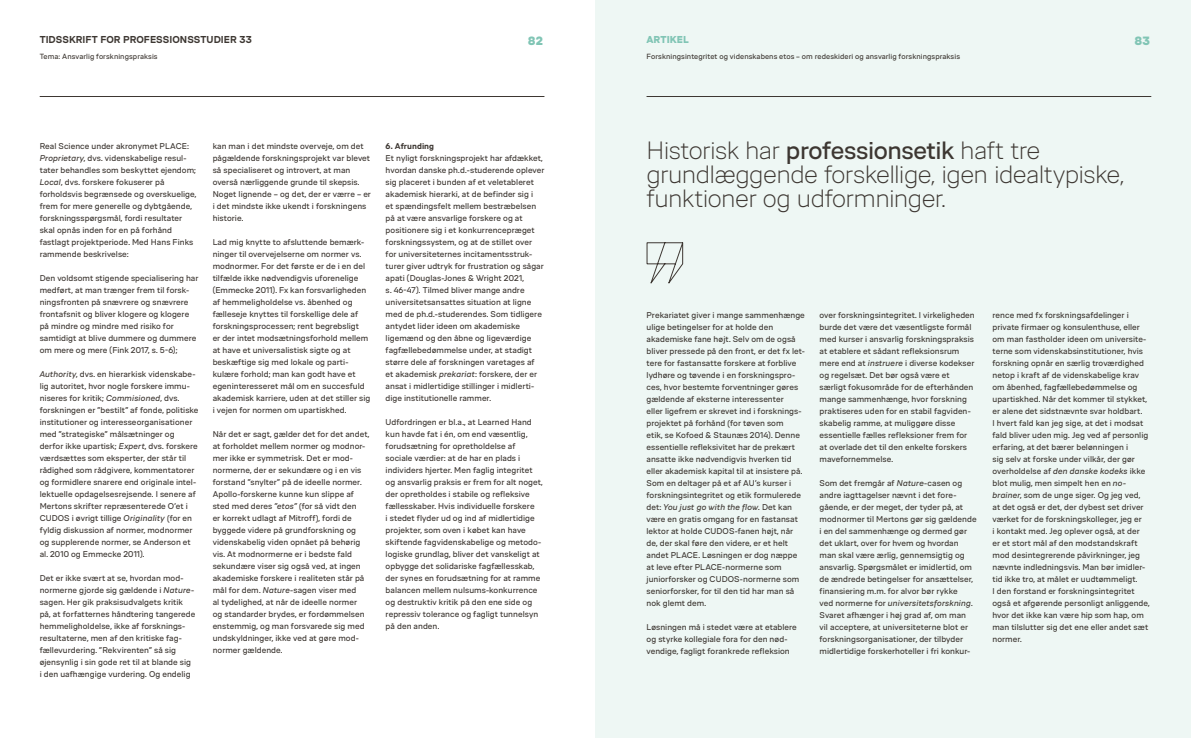
<style>
.page{position:relative;width:1191px;height:738px;background:#fff}
.page>*{position:absolute;margin:0;border:0;box-sizing:border-box;transform-origin:0 0}
.t1{font:300 25px/24px "VIA Type";letter-spacing:-.025em;color:#3d3732}
.t2{font:900 12px "VIA Type";color:#81c5b5}
.t3{font:700 10px "VIA Type";letter-spacing:.005em;color:#3d3732}
.t4{font:900 10px "VIA Type";letter-spacing:.005em;color:#81c5b5}
.t5{font:8.4px/12px "VIA Type";letter-spacing:.005em;color:#3d3732}
.t6{font:700 8.4px "VIA Type";letter-spacing:.005em;color:#3d3732}
.t7{font:7.5px "VIA Type";letter-spacing:.01em;color:#3d3732}
.s1{font-style:italic}
.s2{font-weight:400}
</style>
<div class="page">
<div style="left:595px;top:0;width:596px;height:737px;background:#eef7f4"></div>
<svg style="left:646px;top:242px;width:38px;height:42px"></svg>
<hr style="left:40px;top:96px;width:504px;height:1px;background:#3d3732">
<hr style="left:646px;top:96px;width:505px;height:1px;background:#3d3732">
<p class="t3" style="left:40px;top:34px;width:213px">TIDSSKRIFT FOR PROFESSIONSSTUDIER 33</p>
<h2 class="t2" style="left:528px;top:34px;width:17px">82</h2>
<p class="t4" style="left:646px;top:34px;width:44px">ARTIKEL</p>
<h2 class="t2" style="left:1134px;top:34px;width:17px">83</h2>
<p class="t7" style="left:40px;top:52px;width:119px">Tema: Ansvarlig forskningspraksis</p>
<p class="t7" style="left:646px;top:52px;width:315px">Forskningsintegritet og videnskabens etos – om redeskideri og ansvarlig forskningspraksis</p>
<p class="t5" style="left:40px;top:140px;width:158px">Real Science under akronymet PLACE:<br><span class="s1">Proprietary</span>, dvs. videnskabelige resul&shy;tater behandles som beskyttet ejendom; <span class="s1">Local</span>, dvs. forskere fokuserer på forholdsvis begrænsede og overskuelige, frem for mere generelle og dybtgående, forskningsspørgsmål, fordi resultater skal opnås inden for en på forhånd fastlagt projektperiode. Med Hans Finks rammende beskrivelse:</p>
<p class="t5" style="left:40px;top:272px;width:160px">Den voldsomt stigende specialisering har medført, at man trænger frem til forsk&shy;ningsfronten på snævrere og snævrere frontafsnit og bliver klogere og klogere på mindre og mindre med risiko for samtidigt at blive dummere og dummere om mere og mere (Fink 2017, s. 5-6);</p>
<p class="t5" style="left:40px;top:368px;width:160px"><span class="s1">Authority</span>, dvs. en hierarkisk videnskabe&shy;lig autoritet, hvor nogle forskere immu&shy;niseres for kritik; <span class="s1">Commisioned</span>, dvs. forskningen er ”bestilt” af fonde, politiske institutioner og interesseorganisationer med ”strategiske” målsætninger og derfor ikke upartisk; <span class="s1">Expert</span>, dvs. forskere værdsættes som eksperter, der står til rådighed som rådgivere, kommentatorer og formidlere snarere end originale intel&shy;lektuelle opdagelsesrejsende. I senere af Mertons skrifter repræsenterede O’et i CUDOS i øvrigt tillige <span class="s1">Originality</span> (for en fyldig diskussion af normer, modnormer og supplerende normer, se Anderson et al. 2010 og Emmecke 2011).</p>
<p class="t5" style="left:40px;top:572px;width:157px">Det er ikke svært at se, hvordan mod&shy;normerne gjorde sig gældende i <span class="s1">Nature&shy;</span>sagen. Her gik praksisudvalgets kritik på, at forfatternes håndtering tangerede hemmeligholdelse, ikke af forsknings&shy;resultaterne, men af den kritiske fag&shy;fællevurdering. ”Rekvirenten” så sig øjensynlig i sin gode ret til at blande sig<br>i den uafhængige vurdering. Og endelig</p>
<p class="t5" style="left:213px;top:140px;width:160px">kan man i det mindste overveje, om det pågældende forskningsprojekt var blevet så specialiseret og introvert, at man overså nærliggende grunde til skepsis.<br>Noget lignende – og det, der er værre – er i det mindste ikke ukendt i forskningens historie.</p>
<p class="t5" style="left:213px;top:236px;width:159px">Lad mig knytte to afsluttende bemærk&shy;ninger til overvejelserne om normer vs. modnormer. For det første er de i en del tilfælde ikke nødvendigvis uforenelige (Emmecke 2011). Fx kan forsvarligheden af hemmeligholdelse vs. åbenhed og fælleseje knyttes til forskellige dele af forskningsprocessen; rent begrebsligt<br>er der intet modsætningsforhold mellem at have et universalistisk sigte og at beskæftige sig med lokale og parti&shy;kulære forhold; man kan godt have et egeninteresseret mål om en succesfuld akademisk karriere, uden at det stiller sig i vejen for normen om upartiskhed.</p>
<p class="t5" style="left:213px;top:428px;width:158px">Når det er sagt, gælder det for det andet, at forholdet mellem normer og modnor&shy;mer ikke er symmetrisk. Det er mod&shy;normerne, der er sekundære og i en vis forstand ”snylter” på de ideelle normer.<br>Apollo-forskerne kunne kun slippe af sted med deres <span class="s1">”etos”</span> (for så vidt den<br>er korrekt udlagt af Mitroff), fordi de byggede videre på grundforskning og videnskabelig viden opnået på behørig vis. At modnormerne er i bedste fald sekundære viser sig også ved, at ingen akademiske forskere i realiteten står på mål for dem. <span class="s1">Nature</span>-sagen viser med<br>al tydelighed, at når de ideelle normer<br>og standarder brydes, er fordømmelsen enstemmig, og man forsvarede sig med undskyldninger, ikke ved at gøre mod&shy;normer gældende.</p>
<p class="t6" style="left:386px;top:141px;width:50px">6. Afrunding</p>
<p class="t5" style="left:385px;top:152px;width:160px">Et nyligt forskningsprojekt har afdækket, hvordan danske ph.d.-studerende oplever sig placeret i bunden af et veletableret akademisk hierarki, at de befinder sig i<br>et spændingsfelt mellem bestræbelsen på at være ansvarlige forskere og at positionere sig i et konkurrencepræget forskningssystem, og at de stillet over for universiteternes incitamentsstruk&shy;turer giver udtryk for frustration og sågar apati (Douglas-Jones &amp; Wright 2021,<br>s. 46-47). Tilmed bliver mange andre universitetsansattes situation at ligne med de ph.d.-studerendes. Som tidligere antydet lider ideen om akademiske ligemænd og den åbne og ligeværdige fagfællebedømmelse under, at stadigt større dele af forskningen varetages af et akademisk <span class="s1">prekariat</span>: forskere, der er ansat i midlertidige stillinger i midlerti&shy;dige institutionelle rammer.</p>
<p class="t5" style="left:386px;top:416px;width:159px">Udfordringen er bl.a., at Learned Hand kun havde fat i én, om end væsentlig, forudsætning for opretholdelse af sociale værdier: at de har en plads i individers hjerter. Men faglig integritet og ansvarlig praksis er frem for alt noget, der opretholdes i stabile og refleksive fællesskaber. Hvis individuelle forskere<br>i stedet flyder ud og ind af midlertidige projekter, som oven i købet kan have skiftende fagvidenskabelige og metodo&shy;logiske grundlag, bliver det vanskeligt at opbygge det solidariske fagfællesskab, der synes en forudsætning for at ramme balancen mellem nulsums-konkurrence og destruktiv kritik på den ene side og repressiv tolerance og fagligt tunnelsyn på den anden.</p>
<h1 class="t1" style="left:646px;top:139px;width:479px">Historisk har <span class="s2">professionsetik</span> haft tre grundlæggende forskellige, igen idealtypiske, funktioner og udformninger.</h1>
<p class="t5" style="left:646px;top:309px;width:160px">Prekariatet giver i mange sammenhænge ulige betingelser for at holde den akademiske fane højt. Selv om de også bliver pressede på den front, er det fx let&shy;tere for fastansatte forskere at forblive lydhøre og tøvende i en forskningspro&shy;ces, hvor bestemte forventninger gøres gældende af eksterne interessenter<br>eller ligefrem er skrevet ind i forsknings&shy;projektet på forhånd (for tøven som<br>etik, se Kofoed &amp; Staunæs 2014). Denne essentielle refleksivitet har de prekært ansatte ikke nødvendigvis hverken tid eller akademisk kapital til at insistere på.<br>Som en deltager på et af AU’s kurser i forskningsintegritet og etik formulerede det: <span class="s1">You just go with the flow.</span> Det kan være en gratis omgang for en fastansat lektor at holde CUDOS-fanen højt, når de, der skal føre den videre, er et helt andet PLACE. Løsningen er dog næppe at leve efter PLACE-normerne som juniorforsker og CUDOS-normerne som seniorforsker, for til den tid har man så nok glemt dem.</p>
<p class="t5" style="left:646px;top:621px;width:152px">Løsningen må i stedet være at etablere og styrke kollegiale fora for den nød&shy;vendige, fagligt forankrede refleksion</p>
<p class="t5" style="left:819px;top:309px;width:157px">over forskningsintegritet. I virkeligheden burde det være det væsentligste formål med kurser i ansvarlig forskningspraksis at etablere et sådant refleksionsrum mere end at <span class="s1">instruere</span> i diverse kodekser og regelsæt. Det bør også være et særligt fokusområde for de efterhånden mange sammenhænge, hvor forskning praktiseres uden for en stabil fagviden&shy;skabelig ramme, at muliggøre disse essentielle fælles refleksioner frem for at overlade det til den enkelte forskers mavefornemmelse.</p>
<p class="t5" style="left:819px;top:477px;width:159px">Som det fremgår af <span class="s1">Nature</span>-casen og andre iagttagelser nævnt i det fore&shy;gående, er der meget, der tyder på, at modnormer til Mertons gør sig gældende i en del sammenhænge og dermed gør det uklart, over for hvem og hvordan man skal være ærlig, gennemsigtig og ansvarlig. Spørgsmålet er imidlertid, om de ændrede betingelser for ansættelser, finansiering m.m. for alvor bør rykke<br>ved normerne for <span class="s1">universitetsforskning</span>.<br>Svaret afhænger i høj grad af, om man<br>vil acceptere, at universiteterne blot er forskningsorganisationer, der tilbyder midlertidige forskerhoteller i fri konkur-</p>
<p class="t5" style="left:992px;top:309px;width:159px">rence med fx forskningsafdelinger i private firmaer og konsulenthuse, eller om man fastholder ideen om universite&shy;terne som videnskabsinstitutioner, hvis forskning opnår en særlig troværdighed netop i kraft af de videnskabelige krav om åbenhed, fagfællebedømmelse og upartiskhed. Når det kommer til stykket, er alene det sidstnævnte svar holdbart.<br>I hvert fald kan jeg sige, at det i modsat fald bliver uden mig. Jeg ved af personlig erfaring, at det bærer belønningen i<br>sig selv at forske under vilkår, der gør overholdelse af <span class="s1">den danske kodeks</span> ikke blot mulig, men simpelt hen en <span class="s1">no&shy;brainer</span>, som de unge siger. Og jeg ved, at det også er det, der dybest set driver værket for de forskningskolleger, jeg er<br>i kontakt med. Jeg oplever også, at der<br>er et stort mål af den modstandskraft mod desintegrerende påvirkninger, jeg nævnte indledningsvis. Man bør imidler&shy;tid ikke tro, at målet er uudtømmeligt.<br>I den forstand er forskningsintegritet også et afgørende personligt anliggende, hvor det ikke kan være hip som hap, om man tilslutter sig det ene eller andet sæt normer.</p>
</div>
